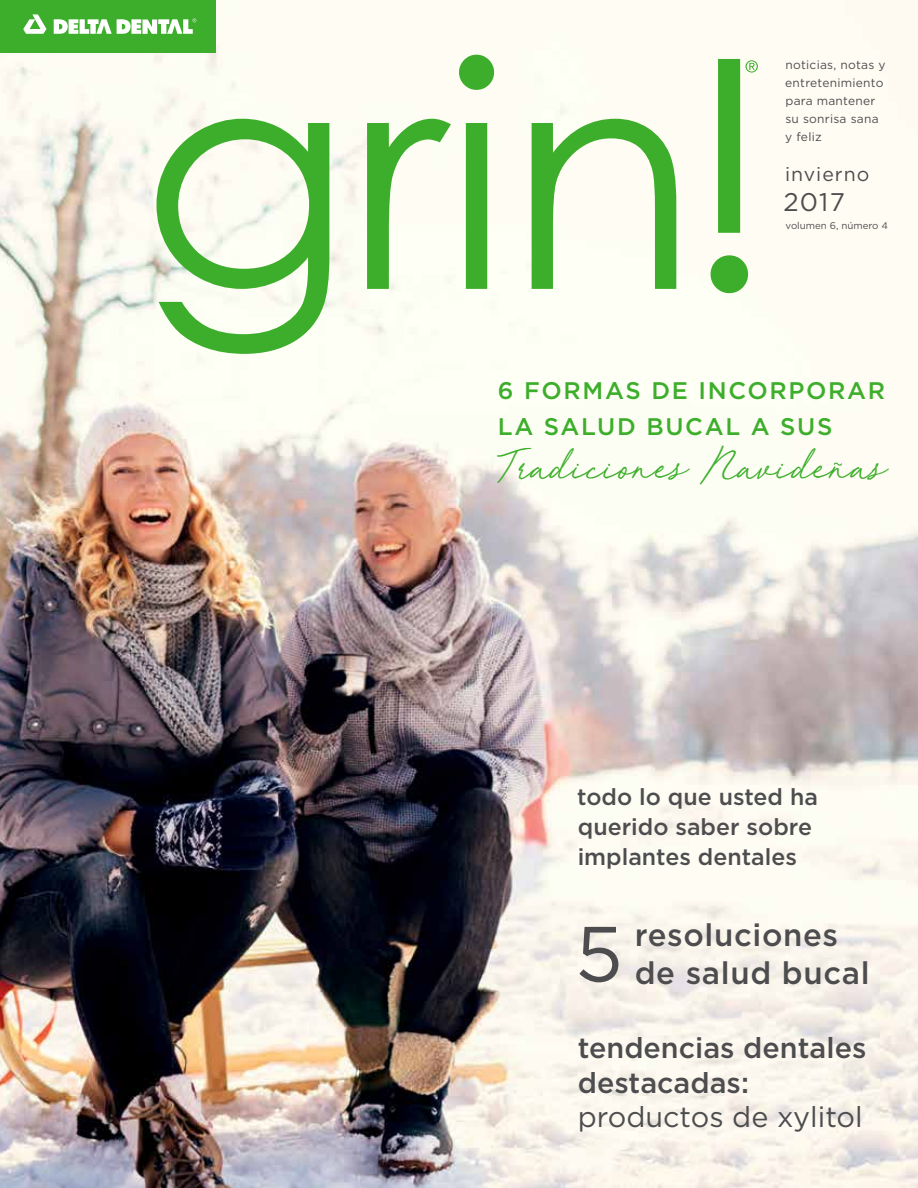
<style>
.page{position:relative;width:918px;height:1188px;background:#fff}
.page>*{position:absolute;margin:0;border:0;box-sizing:border-box;transform-origin:0 0}
.t1{font:78px "Gotham";color:#4d4d4f}
.t2{font:39px "Red Vevet";color:#3dae2b}
.t3{font:500 31.2px "Gotham";letter-spacing:.02em;color:#4d4d4f}
.t4{font:500 28.8px/34.5px "Gotham";color:#4d4d4f}
.t5{font:28.8px "Gotham";color:#4d4d4f}
.t6{font:25.5px "Gotham";color:#4d4d4f}
.t7{font:500 24px/35.2px "Gotham";letter-spacing:.07em;color:#3dae2b}
.t8{font:500 23.1px/29.7px "Gotham";color:#4d4d4f}
.t9{font:19.5px "Gotham";letter-spacing:.05em;color:#4d4d4f}
.t10{font:12px/18px "Gotham";letter-spacing:.02em;color:#4d4d4f}
.t11{font:9.75px "Gotham";color:#4d4d4f}
</style>
<div class="page">
<img style="left:0;top:0;width:918px;height:1188px">
<svg style="left:156px;top:55px;width:592px;height:299px;fill:#fefcf3"></svg>
<svg style="left:745px;top:60px;width:13px;height:13px"></svg>
<div style="left:0;top:0;width:216px;height:53px;background:#3dae2b"></div>
<svg style="left:23px;top:14px;width:23px;height:20px"></svg>
<svg style="left:54px;top:18px;width:142px;height:16px"></svg>
<svg style="left:833px;top:462px;width:10px;height:4px"></svg>
<p class="t10" style="left:785px;top:55px;width:102px">noticias, notas y entretenimiento para mantener su sonrisa sana y feliz</p>
<h3 class="t9" style="left:785px;top:162px;width:86px">invierno</h3>
<h3 class="t6" style="left:783px;top:186px;width:63px">2017</h3>
<p class="t11" style="left:786px;top:219px;width:104px">volumen 6, número 4</p>
<h3 class="t7" style="left:498px;top:373px;width:389px">6 FORMAS DE INCORPORAR<br>LA SALUD BUCAL A SUS</h3>
<h2 class="t2" style="left:498px;top:440px;width:390px">Tradiciones Navidenas</h2>
<h3 class="t8" style="left:577px;top:782px;width:242px">todo lo que usted ha querido saber sobre implantes dentales</h3>
<h1 class="t1" style="left:575px;top:904px;width:49px">5</h1>
<h3 class="t3" style="left:635px;top:915px;width:205px">resoluciones</h3>
<h3 class="t3" style="left:635px;top:952px;width:236px">de salud bucal</h3>
<h3 class="t4" style="left:578px;top:1030px;width:290px">tendencias dentales destacadas:</h3>
<h3 class="t5" style="left:578px;top:1099px;width:286px">productos de xylitol</h3>
</div>
